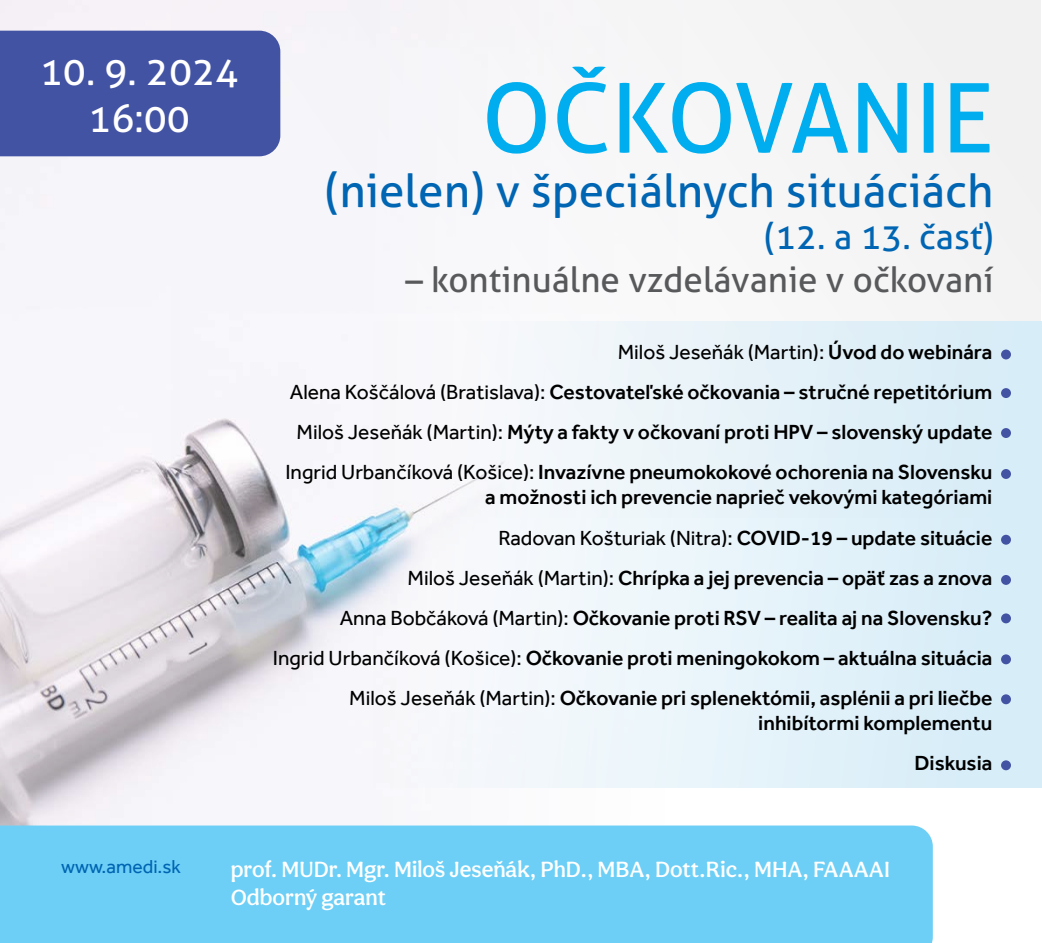
<style>
.page{position:relative;width:1042px;height:943px;background:#fff}
.page>*{position:absolute;margin:0;border:0;box-sizing:border-box;transform-origin:0 0}
.t1{font:96.25px "Aller";color:#00aeef}
.t2{font:45.85px "Aller";color:#0065b2}
.t3{font:38.5px/46.2px "Aller";color:#fff;text-align:center}
.t4{font:35px "Aller";color:#58595b}
.t5{font:35px "Aller";color:#0065b2}
.t6{font:500 22.75px/27.3px "Aesthet Nova";color:#fff}
.t7{font:500 21px/40.1px "Effra";color:#000;text-align:right}
.t8{font:19.25px "Effra";color:#0065b2}
.s1{font-weight:400}
</style>
<div class="page">
<div style="left:171px;top:0;width:870px;height:517px;background:#f1f1f2"></div>
<img style="left:0;top:0;width:374px;height:825px">
<div style="left:0;top:31px;width:280px;height:125px;background:#4353a4"></div>
<div style="left:0;top:825px;width:933px;height:118px;background:#6dcff6"></div>
<div style="left:374px;top:321px;width:668px;height:467px;background:linear-gradient(to right,#faf9fb,#d6edf8)"></div>
<div style="left:1001px;top:349px;width:10px;height:10px;background:#4353a4;border-radius:50%"></div>
<div style="left:1001px;top:388px;width:10px;height:10px;background:#4353a4;border-radius:50%"></div>
<div style="left:1001px;top:428px;width:10px;height:10px;background:#4353a4;border-radius:50%"></div>
<div style="left:1001px;top:469px;width:10px;height:10px;background:#4353a4;border-radius:50%"></div>
<div style="left:1001px;top:535px;width:10px;height:9px;background:#4353a4;border-radius:50%"></div>
<div style="left:1001px;top:575px;width:10px;height:10px;background:#4353a4;border-radius:50%"></div>
<div style="left:1001px;top:613px;width:10px;height:10px;background:#4353a4;border-radius:50%"></div>
<div style="left:1001px;top:654px;width:10px;height:10px;background:#4353a4;border-radius:50%"></div>
<div style="left:1001px;top:694px;width:10px;height:10px;background:#4353a4;border-radius:50%"></div>
<div style="left:1001px;top:760px;width:10px;height:10px;background:#4353a4;border-radius:50%"></div>
<h3 class="t3" style="left:40px;top:49px;width:200px">10. 9. 2024<br>16:00</h3>
<h1 class="t1" style="left:481px;top:60px;width:514px">OČKOVANIE</h1>
<h2 class="t2" style="left:325px;top:163px;width:670px">(nielen) v špeciálnych situáciách</h2>
<h3 class="t5" style="left:764px;top:216px;width:231px">(12. a 13. časť)</h3>
<h3 class="t4" style="left:405px;top:258px;width:590px">– kontinuálne vzdelávanie v očkovaní</h3>
<p class="t7" style="left:285px;top:331px;width:708px"><span class="s1">Miloš Jeseňák (Martin):</span> Úvod do webinára<br><span class="s1">Alena Koščálová (Bratislava):</span> Cestovateľské očkovania – stručné repetitórium <span class="s1">Miloš Jeseňák (Martin):</span> Mýty a fakty v očkovaní proti HPV – slovenský update <span class="s1">Ingrid Urbančíková (Košice):</span> Invazívne pneumokokové ochorenia na Slovensku</p>
<p class="t7" style="left:273px;top:477px;width:721px">a možnosti ich prevencie naprieč vekovými kategóriami<br><span class="s1">Radovan Košturiak (Nitra):</span> COVID-19 – update situácie<br><span class="s1">Miloš Jeseňák (Martin):</span> Chrípka a jej prevencia – opäť zas a znova<br><span class="s1">Anna Bobčáková (Martin):</span> Očkovanie proti RSV – realita aj na Slovensku?<br><span class="s1">Ingrid Urbančíková (Košice):</span> Očkovanie proti meningokokom – aktuálna situácia <span class="s1">Miloš Jeseňák (Martin):</span> Očkovanie pri splenektómii, asplénii a pri liečbe</p>
<p class="t7" style="left:758px;top:703px;width:236px">inhibítormi komplementu<br>Diskusia</p>
<p class="t8" style="left:61px;top:855px;width:121px">www.amedi.sk</p>
<p class="t6" style="left:231px;top:855px;width:661px">prof. MUDr. Mgr. Miloš Jeseňák, PhD., MBA, Dott.Ric., MHA, FAAAAI<br>Odborný garant</p>
</div>
